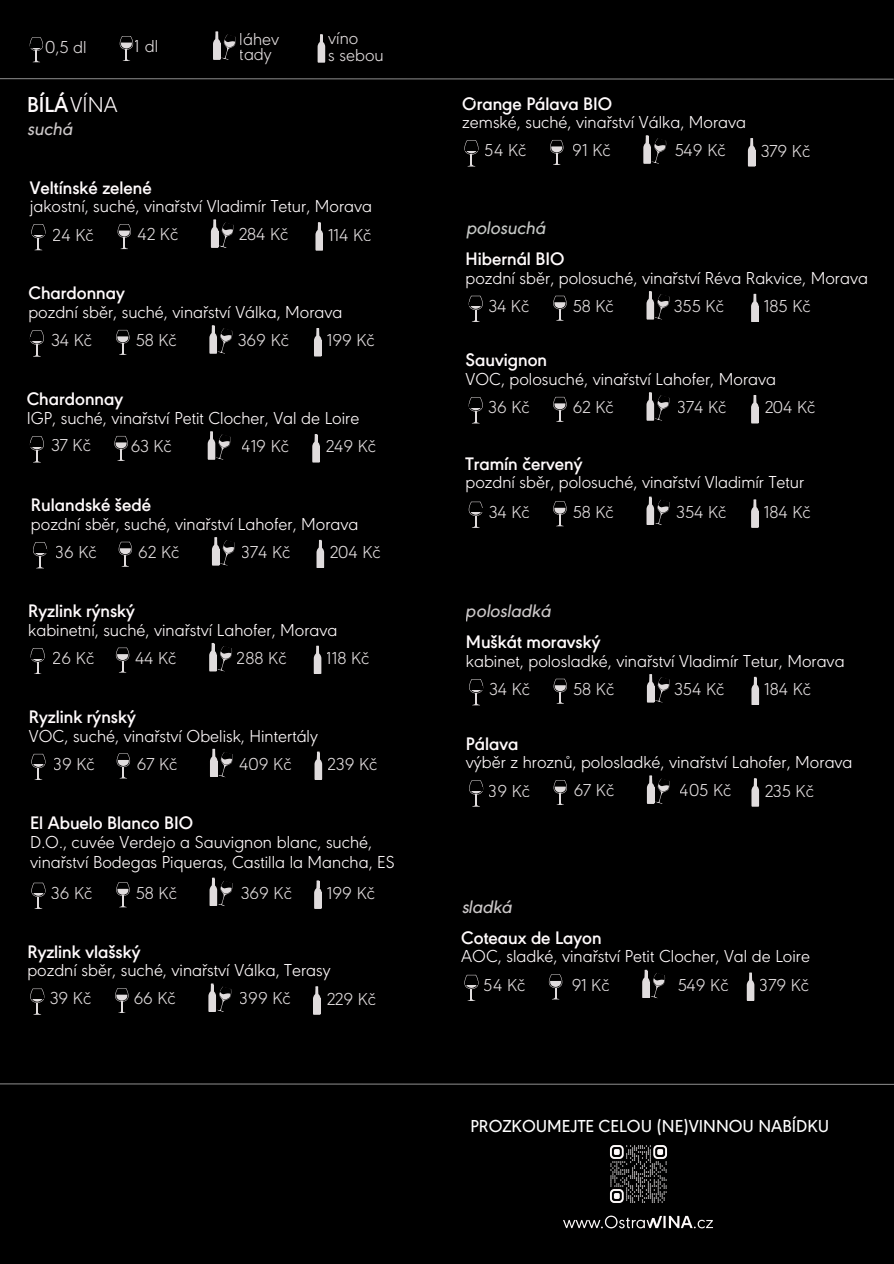
<style>
.page{position:relative;width:894px;height:1264px;background:#fff}
.page>*{position:absolute;margin:0;border:0;box-sizing:border-box;transform-origin:0 0}
.t1{font:600 22.5px "URW Geometric";color:#fffbfc}
.t2{font:600 18.9px "URW Geometric";color:#fffbfc}
.t3{font:italic 500 18.9px "URW Geometric";color:#fffbfc}
.t4{font:italic 500 18.9px "URW Geometric";color:#f8fbf8}
.t5{font:300 18px/28.2px "URW Geometric";color:#fffbfc}
.t6{font:500 18px "URW Geometric";color:#fff}
.s1{font-weight:300}
</style>
<div class="page">
<div style="left:0;top:0;width:893px;height:1263px;background:#000"></div>
<svg style="left:209px;top:325px;width:24px;height:29px"></svg>
<svg style="left:314px;top:328px;width:7px;height:28px"></svg>
<svg style="left:116px;top:330px;width:13px;height:24px"></svg>
<svg style="left:30px;top:330px;width:14px;height:26px"></svg>
<svg style="left:208px;top:431px;width:23px;height:29px"></svg>
<svg style="left:312px;top:434px;width:8px;height:28px"></svg>
<svg style="left:114px;top:436px;width:14px;height:24px"></svg>
<svg style="left:30px;top:436px;width:14px;height:26px"></svg>
<svg style="left:212px;top:537px;width:23px;height:29px"></svg>
<svg style="left:316px;top:540px;width:8px;height:28px"></svg>
<svg style="left:119px;top:542px;width:13px;height:24px"></svg>
<svg style="left:33px;top:542px;width:14px;height:26px"></svg>
<svg style="left:210px;top:748px;width:23px;height:30px"></svg>
<svg style="left:314px;top:751px;width:8px;height:28px"></svg>
<svg style="left:117px;top:753px;width:13px;height:25px"></svg>
<svg style="left:31px;top:753px;width:14px;height:26px"></svg>
<svg style="left:209px;top:877px;width:24px;height:29px"></svg>
<svg style="left:314px;top:880px;width:7px;height:28px"></svg>
<svg style="left:116px;top:882px;width:14px;height:25px"></svg>
<svg style="left:31px;top:882px;width:14px;height:26px"></svg>
<svg style="left:208px;top:983px;width:24px;height:29px"></svg>
<svg style="left:313px;top:986px;width:7px;height:28px"></svg>
<svg style="left:115px;top:988px;width:13px;height:24px"></svg>
<svg style="left:30px;top:988px;width:14px;height:26px"></svg>
<svg style="left:643px;top:135px;width:24px;height:29px"></svg>
<svg style="left:747px;top:138px;width:8px;height:28px"></svg>
<svg style="left:550px;top:140px;width:13px;height:25px"></svg>
<svg style="left:464px;top:140px;width:14px;height:26px"></svg>
<svg style="left:209px;top:643px;width:24px;height:29px"></svg>
<svg style="left:314px;top:645px;width:7px;height:28px"></svg>
<svg style="left:116px;top:647px;width:13px;height:25px"></svg>
<svg style="left:31px;top:648px;width:14px;height:26px"></svg>
<svg style="left:646px;top:291px;width:24px;height:29px"></svg>
<svg style="left:751px;top:294px;width:7px;height:28px"></svg>
<svg style="left:553px;top:296px;width:13px;height:24px"></svg>
<svg style="left:468px;top:296px;width:14px;height:25px"></svg>
<svg style="left:646px;top:392px;width:24px;height:29px"></svg>
<svg style="left:751px;top:395px;width:7px;height:28px"></svg>
<svg style="left:553px;top:397px;width:13px;height:24px"></svg>
<svg style="left:468px;top:397px;width:14px;height:26px"></svg>
<svg style="left:646px;top:674px;width:24px;height:29px"></svg>
<svg style="left:751px;top:676px;width:7px;height:29px"></svg>
<svg style="left:553px;top:678px;width:14px;height:25px"></svg>
<svg style="left:469px;top:679px;width:14px;height:26px"></svg>
<svg style="left:646px;top:775px;width:24px;height:29px"></svg>
<svg style="left:751px;top:778px;width:7px;height:28px"></svg>
<svg style="left:553px;top:780px;width:14px;height:24px"></svg>
<svg style="left:469px;top:780px;width:14px;height:26px"></svg>
<svg style="left:642px;top:969px;width:24px;height:30px"></svg>
<svg style="left:746px;top:972px;width:8px;height:28px"></svg>
<svg style="left:548px;top:974px;width:14px;height:25px"></svg>
<svg style="left:464px;top:974px;width:14px;height:26px"></svg>
<svg style="left:0;top:78px;width:893px;height:2px"></svg>
<svg style="left:0;top:1083px;width:893px;height:2px"></svg>
<img style="left:563px;top:1215px;width:150px;height:14px">
<svg style="left:213px;top:31px;width:23px;height:29px"></svg>
<svg style="left:317px;top:34px;width:8px;height:28px"></svg>
<svg style="left:120px;top:36px;width:13px;height:25px"></svg>
<svg style="left:30px;top:37px;width:13px;height:25px"></svg>
<img style="left:610px;top:1145px;width:57px;height:58px">
<svg style="left:211px;top:219px;width:23px;height:29px"></svg>
<svg style="left:315px;top:222px;width:7px;height:29px"></svg>
<svg style="left:117px;top:224px;width:14px;height:25px"></svg>
<svg style="left:31px;top:224px;width:14px;height:26px"></svg>
<svg style="left:646px;top:496px;width:24px;height:29px"></svg>
<svg style="left:751px;top:499px;width:7px;height:28px"></svg>
<svg style="left:553px;top:501px;width:13px;height:25px"></svg>
<svg style="left:468px;top:501px;width:14px;height:26px"></svg>
<p class="t5" style="left:45px;top:35px;width:43px">0,5 dl</p>
<p class="t1" style="left:27px;top:97px;width:92px">BÍLÁ<span class="s1">VÍNA</span></p>
<p class="t3" style="left:27px;top:123px;width:47px">suchá</p>
<p class="t5" style="left:135px;top:35px;width:25px">1 dl</p>
<p class="t5" style="left:240px;top:35px;width:41px;line-height:14.7px">láhev tady</p>
<p class="t5" style="left:328px;top:33px;width:57px;line-height:16.8px">víno<br>s sebou</p>
<p class="t2" style="left:30px;top:181px;width:123px">Veltínské zelené</p>
<p class="t5" style="left:53px;top:195px;width:320px;text-indent:-23px">jakostní, suché, vinařství Vladimír Tetur, Morava<br>24 Kč</p>
<p class="t5" style="left:137px;top:223px;width:42px">42 Kč</p>
<p class="t5" style="left:238px;top:223px;width:51px">284 Kč</p>
<p class="t5" style="left:328px;top:223px;width:44px">114 Kč</p>
<p class="t2" style="left:28px;top:287px;width:98px">Chardonnay</p>
<p class="t5" style="left:51px;top:301px;width:292px;text-indent:-23px">pozdní sběr, suché, vinařství Válka, Morava<br>34 Kč</p>
<p class="t5" style="left:135px;top:329px;width:43px">58 Kč</p>
<p class="t5" style="left:238px;top:329px;width:52px">369 Kč</p>
<p class="t5" style="left:327px;top:329px;width:49px">199 Kč</p>
<p class="t2" style="left:27px;top:393px;width:98px">Chardonnay</p>
<p class="t5" style="left:51px;top:407px;width:309px;line-height:27.3px;text-indent:-25px">IGP, suché, vinařství Petit Clocher, Val de Loire<br>37 Kč</p>
<p class="t5" style="left:130px;top:435px;width:43px">63 Kč</p>
<p class="t5" style="left:242px;top:435px;width:49px">419 Kč</p>
<p class="t5" style="left:325px;top:435px;width:52px">249 Kč</p>
<p class="t2" style="left:31px;top:498px;width:122px">Rulandské šedé</p>
<p class="t5" style="left:56px;top:513px;width:304px;text-indent:-25px">pozdní sběr, suché, vinařství Lahofer, Morava<br>36 Kč</p>
<p class="t5" style="left:138px;top:541px;width:43px">62 Kč</p>
<p class="t5" style="left:242px;top:541px;width:50px">374 Kč</p>
<p class="t5" style="left:329px;top:541px;width:53px">204 Kč</p>
<h4 class="t2" style="left:28px;top:604px;width:108px">Ryzlink rýnský</h4>
<p class="t5" style="left:53px;top:619px;width:286px;line-height:27.8px;text-indent:-25px">kabinetní, suché, vinařství Lahofer, Morava<br>26 Kč</p>
<p class="t5" style="left:135px;top:646px;width:43px">44 Kč</p>
<p class="t5" style="left:237px;top:646px;width:51px">288 Kč</p>
<p class="t5" style="left:327px;top:647px;width:44px">118 Kč</p>
<p class="t2" style="left:29px;top:710px;width:108px">Ryzlink rýnský</p>
<p class="t5" style="left:54px;top:724px;width:265px;text-indent:-25px">VOC, suché, vinařství Obelisk, Hintertály<br>39 Kč</p>
<p class="t5" style="left:136px;top:752px;width:42px">67 Kč</p>
<p class="t5" style="left:239px;top:752px;width:54px">409 Kč</p>
<p class="t5" style="left:327px;top:753px;width:51px">239 Kč</p>
<p class="t2" style="left:30px;top:816px;width:164px">El Abuelo Blanco BIO</p>
<p class="t5" style="left:30px;top:834px;width:366px;line-height:20.2px">D.O., cuvée Verdejo a Sauvignon blanc, suché, vinařství Bodegas Piqueras, Castilla la Mancha, ES</p>
<p class="t5" style="left:51px;top:881px;width:43px">36 Kč</p>
<p class="t5" style="left:136px;top:881px;width:43px">58 Kč</p>
<p class="t5" style="left:241px;top:881px;width:52px">369 Kč</p>
<p class="t5" style="left:327px;top:881px;width:49px">199 Kč</p>
<p class="t2" style="left:27px;top:945px;width:115px">Ryzlink vlašský</p>
<h1 class="t5" style="left:50px;top:959px;width:282px;line-height:27.8px;text-indent:-23px">pozdní sběr, suché, vinařství Válka, Terasy<br>39 Kč</h1>
<p class="t5" style="left:133px;top:987px;width:44px">66 Kč</p>
<p class="t5" style="left:240px;top:987px;width:52px">399 Kč</p>
<p class="t5" style="left:326px;top:987px;width:51px">229 Kč</p>
<h2 class="t2" style="left:462px;top:97px;width:151px">Orange Pálava BIO</h2>
<h4 class="t5" style="left:484px;top:111px;width:263px;text-indent:-23px">zemské, suché, vinařství Válka, Morava<br>54 Kč</h4>
<p class="t5" style="left:572px;top:139px;width:39px">91 Kč</p>
<p class="t5" style="left:674px;top:139px;width:53px">549 Kč</p>
<p class="t5" style="left:760px;top:139px;width:51px">379 Kč</p>
<p class="t4" style="left:466px;top:221px;width:81px">polosuchá</p>
<p class="t2" style="left:465px;top:253px;width:100px">Hibernál BIO</p>
<p class="t5" style="left:488px;top:267px;width:381px;text-indent:-23px">pozdní sběr, polosuché, vinařství Réva Rakvice, Morava<br>34 Kč</p>
<p class="t5" style="left:572px;top:295px;width:43px">58 Kč</p>
<p class="t5" style="left:673px;top:295px;width:51px">355 Kč</p>
<p class="t5" style="left:764px;top:295px;width:48px">185 Kč</p>
<p class="t2" style="left:465px;top:354px;width:83px">Sauvignon</p>
<p class="t5" style="left:488px;top:368px;width:289px;text-indent:-23px">VOC, polosuché, vinařství Lahofer, Morava<br>36 Kč</p>
<p class="t5" style="left:572px;top:396px;width:43px">62 Kč</p>
<p class="t5" style="left:677px;top:396px;width:50px">374 Kč</p>
<p class="t5" style="left:764px;top:396px;width:53px">204 Kč</p>
<p class="t2" style="left:465px;top:457px;width:118px">Tramín červený</p>
<p class="t5" style="left:489px;top:470px;width:316px;line-height:29.4px;text-indent:-24px">pozdní sběr, polosuché, vinařství Vladimír Tetur<br>34 Kč</p>
<p class="t5" style="left:572px;top:500px;width:43px">58 Kč</p>
<p class="t5" style="left:676px;top:500px;width:51px">354 Kč</p>
<p class="t5" style="left:764px;top:500px;width:48px">184 Kč</p>
<p class="t3" style="left:466px;top:604px;width:86px">polosladká</p>
<p class="t2" style="left:466px;top:635px;width:136px">Muškát moravský</p>
<p class="t5" style="left:489px;top:649px;width:356px;text-indent:-24px">kabinet, polosladké, vinařství Vladimír Tetur, Morava<br>34 Kč</p>
<p class="t5" style="left:573px;top:678px;width:43px">58 Kč</p>
<p class="t5" style="left:674px;top:678px;width:51px">354 Kč</p>
<p class="t5" style="left:764px;top:678px;width:48px">184 Kč</p>
<p class="t2" style="left:466px;top:737px;width:54px">Pálava</p>
<p class="t5" style="left:489px;top:750px;width:365px;text-indent:-23px">výběr z hroznů, polosladké, vinařství Lahofer, Morava<br>39 Kč</p>
<p class="t5" style="left:573px;top:779px;width:42px">67 Kč</p>
<p class="t5" style="left:679px;top:779px;width:53px">405 Kč</p>
<p class="t5" style="left:764px;top:779px;width:51px">235 Kč</p>
<p class="t3" style="left:461px;top:900px;width:52px">sladká</p>
<p class="t2" style="left:461px;top:931px;width:142px">Coteaux de Layon</p>
<h4 class="t5" style="left:483px;top:945px;width:327px;text-indent:-23px">AOC, sladké, vinařství Petit Clocher, Val de Loire<br>54 Kč</h4>
<p class="t5" style="left:571px;top:973px;width:39px">91 Kč</p>
<p class="t5" style="left:677px;top:973px;width:53px">549 Kč</p>
<p class="t5" style="left:759px;top:973px;width:51px">379 Kč</p>
<p class="t6" style="left:470px;top:1119px;width:360px">PROZKOUMEJTE CELOU (NE)VINNOU NABÍDKU</p>
</div>
